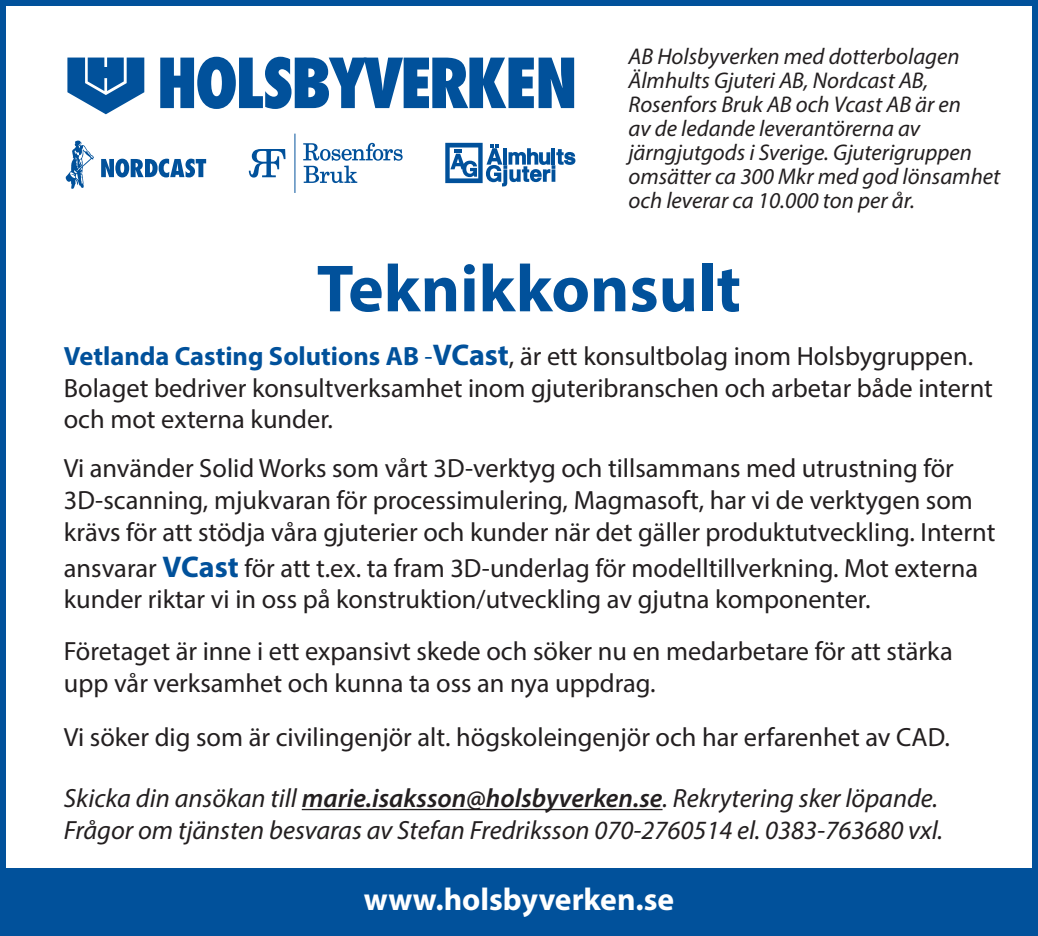
<style>
.page{position:relative;width:1038px;height:936px;background:#fff}
.page>*{position:absolute;margin:0;border:0;box-sizing:border-box;transform-origin:0 0}
.t1{font:700 67.2px "Myriad Pro";color:#01519b}
.t2{font:700 31.5px "Myriad Pro";color:#fff}
.t3{font:26.4px/31.8px "Myriad Pro";color:#231f20}
.t4{font:italic 26.4px/31.8px "Myriad Pro";color:#231f20}
.t5{font:italic 22.8px/24px "Myriad Pro";color:#231f20}
.s1{font-weight:700;color:#01519b}
.s2{color:#01519b}
.s3{font-weight:700;font-size:30px;color:#01519b}
.s4{font-weight:600}
</style>
<div class="page">
<div style="left:0;top:868px;width:1037px;height:67px;background:#01519b"></div>
<hr style="left:302px;top:808px;width:360px;height:2px;background:#231f20">
<svg style="left:160px;top:57px;width:414px;height:52px"></svg>
<svg style="left:67px;top:58px;width:77px;height:56px"></svg>
<svg style="left:101px;top:159px;width:105px;height:18px"></svg>
<svg style="left:66px;top:140px;width:28px;height:49px"></svg>
<svg style="left:445px;top:143px;width:130px;height:43px"></svg>
<svg style="left:249px;top:149px;width:36px;height:28px"></svg>
<svg style="left:303px;top:143px;width:99px;height:40px"></svg>
<svg style="left:294px;top:134px;width:1px;height:59px"></svg>
<div style="left:0;top:0;width:1037px;height:935px;border:6px solid #01519b"></div>
<p class="t5" style="left:628px;top:44px;width:373px">AB Holsbyverken med dotterbolagen Älmhults Gjuteri AB, Nordcast AB, Rosenfors Bruk AB och Vcast AB är en<br>av de ledande leverantörerna av järngjutgods i Sverige. Gjuterigruppen omsätter ca 300 Mkr med god lönsamhet och leverar ca 10.000 ton per år.</p>
<h1 class="t1" style="left:317px;top:245px;width:426px">Teknikkonsult</h1>
<p class="t3" style="left:64px;top:340px;width:930px"><span class="s1">Vetlanda Casting Solutions AB</span> <span class="s2">-</span><span class="s3">VCast</span>, är ett konsultbolag inom Holsbygruppen.<br>Bolaget bedriver konsultverksamhet inom gjuteribranschen och arbetar både internt och mot externa kunder.</p>
<p class="t3" style="left:64px;top:452px;width:933px">Vi använder Solid Works som vårt 3D-verktyg och tillsammans med utrustning för<br>3D-scanning, mjukvaran för processimulering, Magmasoft, har vi de verktygen som krävs för att stödja våra gjuterier och kunder när det gäller produktutveckling. Internt</p>
<p class="t3" style="left:64px;top:551px;width:915px">ansvarar <span class="s3">VCast</span> för att t.ex. ta fram 3D-underlag för modelltillverkning. Mot externa kunder riktar vi in oss på konstruktion/utveckling av gjutna komponenter.</p>
<p class="t3" style="left:64px;top:635px;width:890px">Företaget är inne i ett expansivt skede och söker nu en medarbetare för att stärka upp vår verksamhet och kunna ta oss an nya uppdrag.</p>
<p class="t3" style="left:64px;top:721px;width:887px">Vi söker dig som är civilingenjör alt. högskoleingenjör och har erfarenhet av CAD.</p>
<p class="t4" style="left:64px;top:781px;width:880px">Skicka din ansökan till <span class="s4">marie.isaksson@holsbyverken.se</span>. Rekrytering sker löpande.<br>Frågor om tjänsten besvaras av Stefan Fredriksson 070-2760514 el. 0383-763680 vxl.</p>
<p class="t2" style="left:364px;top:879px;width:312px">www.holsbyverken.se</p>
</div>
